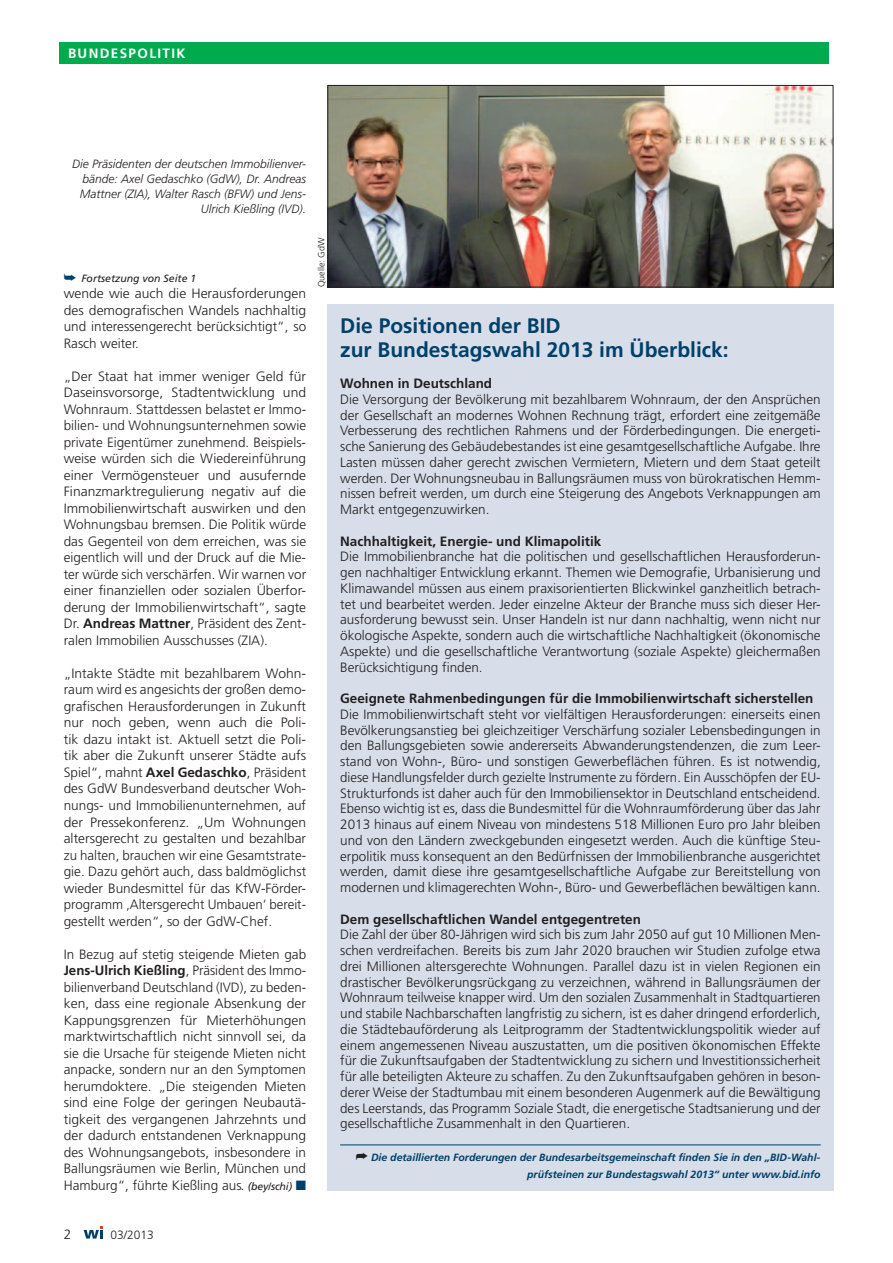
<style>
.page{position:relative;width:893px;height:1263px;background:#fff}
.page>*{position:absolute;margin:0;border:0;box-sizing:border-box;transform-origin:0 0}
.t1{font:700 21px/24px "Frutiger";color:#00406a}
.t2{font:300 13.5px/16.5px "Frutiger";color:#231f20;text-align:justify}
.t3{font:700 13.5px "Frutiger";color:#231f20}
.t4{font:700 13.5px "Frutiger";color:#fff}
.t5{font:italic 300 12px/15px "Frutiger";color:#231f20;text-align:right}
.t6{font:300 12px "Frutiger";color:#231f20}
.t7{font:italic 700 10.5px/16.5px "Frutiger";color:#00406a;text-align:right}
.t8{font:italic 10.5px "Frutiger";color:#231f20}
.t9{font:300 9px "Frutiger";color:#231f20}
.s1{color:#00406a}
.s2{font-weight:700}
.s3{font-weight:400;font-style:italic;font-size:10.5px}
.s4{color:#231f20}
</style>
<div class="page">
<div style="left:60px;top:43px;width:769px;height:21px;background:#00ab4d"></div>
<div style="left:327px;top:304px;width:506px;height:887px;background:#d7dee9"></div>
<hr style="left:340px;top:1144px;width:481px;height:1px;background:#00406a">
<img style="left:329px;top:87px;width:502px;height:198px">
<div style="left:327px;top:85px;width:506px;height:202px;border:1px solid #231f20"></div>
<svg style="left:84px;top:1226px;width:19px;height:12px"></svg>
<p class="t4" style="left:68px;top:46px;width:42px">bundesp</p>
<p class="t4" style="left:137px;top:46px;width:42px">olitik</p>
<p class="t5" style="left:72px;top:157px;width:236px">Die Präsidenten der deutschen Immobilienver&shy;bände: Axel Gedaschko (GdW), Dr. Andreas Mattner (ZIA), Walter Rasch (BFW) und Jens-Ulrich Kießling (IVD).</p>
<p class="t8" style="left:64px;top:272px;width:134px"><span class="s1">➥</span> Fortsetzung von Seite 1</p>
<p class="t2" style="left:64px;top:286px;width:244px">wende wie auch die Herausforderungen des demografischen Wandels nachhaltig und interessengerecht berücksichtigt“, so Rasch weiter.</p>
<p class="t2" style="left:64px;top:368px;width:244px">„Der Staat hat immer weniger Geld für Daseinsvorsorge, Stadtentwicklung und Wohnraum. Stattdessen belastet er Immo&shy;bilien- und Wohnungsunternehmen sowie private Eigentümer zunehmend. Beispiels&shy;weise würden sich die Wiedereinführung einer Vermögensteuer und ausufernde Finanzmarktregulierung negativ auf die Immobilienwirtschaft auswirken und den Wohnungsbau bremsen. Die Politik würde das Gegenteil von dem erreichen, was sie eigentlich will und der Druck auf die Mie&shy;ter würde sich verschärfen. Wir warnen vor einer finanziellen oder sozialen Überfor&shy;derung der Immobilienwirtschaft“, sagte Dr. <span class="s2">Andreas Mattner</span>, Präsident des Zent&shy;ralen Immobilien Ausschusses (ZIA).</p>
<p class="t2" style="left:64px;top:665px;width:244px">„Intakte Städte mit bezahlbarem Wohn&shy;raum wird es angesichts der großen demo&shy;grafischen Herausforderungen in Zukunft nur noch geben, wenn auch die Poli&shy;tik dazu intakt ist. Aktuell setzt die Poli&shy;tik aber die Zukunft unserer Städte aufs Spiel“, mahnt <span class="s2">Axel Gedaschko</span>, Präsident des GdW Bundesverband deutscher Woh&shy;nungs- und Immobilienunternehmen, auf der Pressekonferenz. „Um Wohnungen altersgerecht zu gestalten und bezahlbar zu halten, brauchen wir eine Gesamtstrate&shy;gie. Dazu gehört auch, dass baldmöglichst wieder Bundesmittel für das KfW-Förder&shy;programm ‚Altersgerecht Umbauen‘ bereit&shy;gestellt werden“, so der GdW-Chef.</p>
<p class="t2" style="left:64px;top:946px;width:244px">In Bezug auf stetig steigende Mieten gab <span class="s2">Jens-Ulrich Kießling</span>, Präsident des Immo&shy;bilienverband Deutschland (IVD), zu beden&shy;ken, dass eine regionale Absenkung der Kappungsgrenzen für Mieterhöhungen marktwirtschaftlich nicht sinnvoll sei, da sie die Ursache für steigende Mieten nicht anpacke, sondern nur an den Symptomen herumdoktere. „Die steigenden Mieten sind eine Folge der geringen Neubautä&shy;tigkeit des vergangenen Jahrzehnts und der dadurch entstandenen Verknappung des Wohnungsangebots, insbesondere in Ballungsräumen wie Berlin, München und Hamburg“, führte Kießling aus<span class="s3">. (bey/schi)</span> <span class="s1">■</span></p>
<p class="t9" style="left:316px;top:287px;width:51px;rotate:-90deg">Quelle: GdW</p>
<p class="t2" style="left:64px;top:1226px;width:9px">2</p>
<p class="t6" style="left:111px;top:1227px;width:45px">03/2013</p>
<h1 class="t1" style="left:340px;top:313px;width:390px">Die Positionen der BID<br>zur Bundestagswahl 2013 im Überblick:</h1>
<p class="t3" style="left:340px;top:375px;width:154px">Wohnen in Deutschland</p>
<p class="t2" style="left:340px;top:391px;width:482px;line-height:15.8px">Die Versorgung der Bevölkerung mit bezahlbarem Wohnraum, der den Ansprüchen der Gesellschaft an modernes Wohnen Rechnung trägt, erfordert eine zeitgemäße Verbesserung des rechtlichen Rahmens und der Förderbedingungen. Die energeti&shy;sche Sanierung des Gebäudebestandes ist eine gesamtgesellschaftliche Aufgabe. Ihre Lasten müssen daher gerecht zwischen Vermietern, Mietern und dem Staat geteilt werden. Der Wohnungsneubau in Ballungsräumen muss von bürokratischen Hemm&shy;nissen befreit werden, um durch eine Steigerung des Angebots Verknappungen am Markt entgegenzuwirken.</p>
<p class="t3" style="left:340px;top:533px;width:263px">Nachhaltigkeit, Energie- und Klimapolitik</p>
<p class="t2" style="left:340px;top:549px;width:482px;line-height:15.8px">Die Immobilienbranche hat die politischen und gesellschaftlichen Herausforderun&shy;gen nachhaltiger Entwicklung erkannt. Themen wie Demografie, Urbanisierung und Klimawandel müssen aus einem praxisorientierten Blickwinkel ganzheitlich betrach&shy;tet und bearbeitet werden. Jeder einzelne Akteur der Branche muss sich dieser Her&shy;ausforderung bewusst sein. Unser Handeln ist nur dann nachhaltig, wenn nicht nur ökologische Aspekte, sondern auch die wirtschaftliche Nachhaltigkeit (ökonomische Aspekte) und die gesellschaftliche Verantwortung (soziale Aspekte) gleichermaßen Berücksichtigung finden.</p>
<p class="t3" style="left:340px;top:690px;width:475px">Geeignete Rahmenbedingungen für die Immobilienwirtschaft sicherstellen</p>
<p class="t2" style="left:340px;top:706px;width:482px;line-height:15.8px">Die Immobilienwirtschaft steht vor vielfältigen Herausforderungen: einerseits einen Bevölkerungsanstieg bei gleichzeitiger Verschärfung sozialer Lebensbedingungen in den Ballungsgebieten sowie andererseits Abwanderungstendenzen, die zum Leer&shy;stand von Wohn-, Büro- und sonstigen Gewerbeflächen führen. Es ist notwendig, diese Handlungsfelder durch gezielte Instrumente zu fördern. Ein Ausschöpfen der EU-Strukturfonds ist daher auch für den Immobiliensektor in Deutschland entscheidend.<br>Ebenso wichtig ist es, dass die Bundesmittel für die Wohnraumförderung über das Jahr 2013 hinaus auf einem Niveau von mindestens 518 Millionen Euro pro Jahr bleiben und von den Ländern zweckgebunden eingesetzt werden. Auch die künftige Steu&shy;erpolitik muss konsequent an den Bedürfnissen der Immobilienbranche ausgerichtet werden, damit diese ihre gesamtgesellschaftliche Aufgabe zur Bereitstellung von modernen und klimagerechten Wohn-, Büro- und Gewerbeflächen bewältigen kann.</p>
<p class="t3" style="left:340px;top:911px;width:302px">Dem gesellschaftlichen Wandel entgegentreten</p>
<p class="t2" style="left:340px;top:927px;width:482px;line-height:15.8px">Die Zahl der über 80-Jährigen wird sich bis zum Jahr 2050 auf gut 10 Millionen Men&shy;schen verdreifachen. Bereits bis zum Jahr 2020 brauchen wir Studien zufolge etwa drei Millionen altersgerechte Wohnungen. Parallel dazu ist in vielen Regionen ein drastischer Bevölkerungsrückgang zu verzeichnen, während in Ballungsräumen der Wohnraum teilweise knapper wird. Um den sozialen Zusammenhalt in Stadtquartieren und stabile Nachbarschaften langfristig zu sichern, ist es daher dringend erforderlich, die Städtebauförderung als Leitprogramm der Stadtentwicklungspolitik wieder auf einem angemessenen Niveau auszustatten, um die positiven ökonomischen Effekte für die Zukunftsaufgaben der Stadtentwicklung zu sichern und Investitionssicherheit für alle beteiligten Akteure zu schaffen. Zu den Zukunftsaufgaben gehören in beson&shy;derer Weise der Stadtumbau mit einem besonderen Augenmerk auf die Bewältigung des Leerstands, das Programm Soziale Stadt, die energetische Stadtsanierung und der gesellschaftliche Zusammenhalt in den Quartieren.</p>
<p class="t7" style="left:356px;top:1149px;width:466px"><span class="s4">➦</span> Die detaillierten Forderungen der Bundesarbeitsgemeinschaft finden Sie in den „BID-Wahl&shy;prüfsteinen zur Bundestagswahl 2013“ unter www.bid.info</p>
</div>
